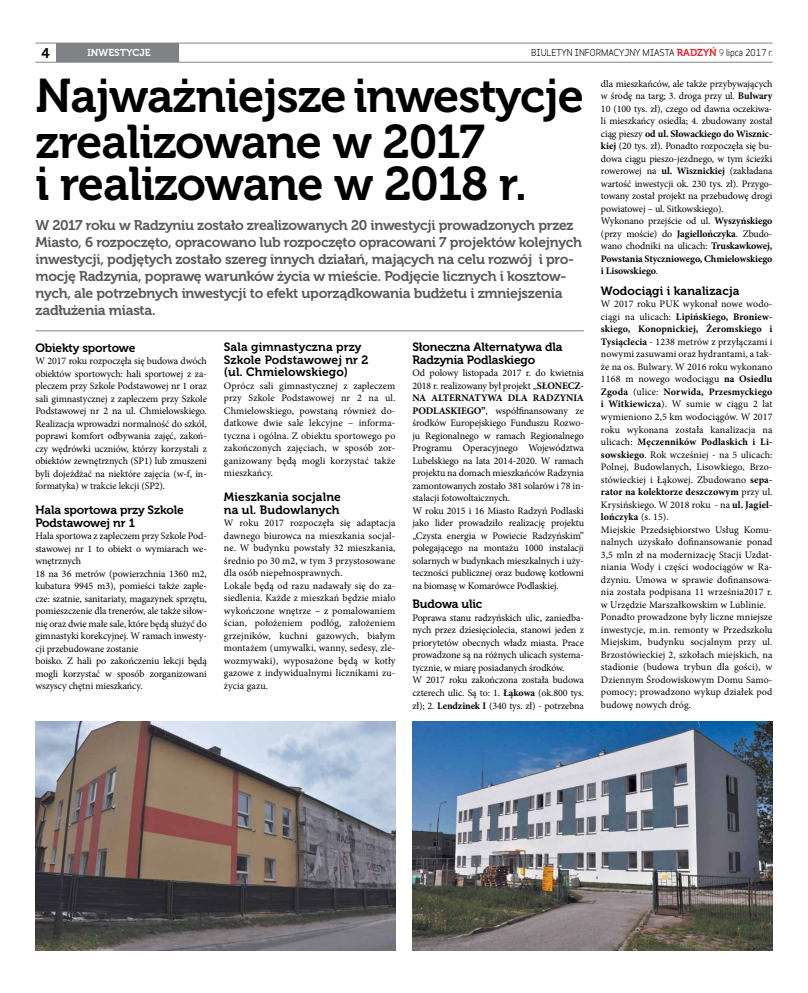
<style>
.page{position:relative;width:808px;height:993px;background:#fff}
.page>*{position:absolute;margin:0;border:0;box-sizing:border-box;transform-origin:0 0}
.t1{font:47px/46px "Museo 700";letter-spacing:-.02em;color:#000}
.t2{font:14px/17px "Museo 700";letter-spacing:-.02em;color:#58595b}
.t3{font:14px "Museo 700";color:#000}
.t4{font:12px/12.5px "Museo 700";color:#000}
.t5{font:10px/12.5px "Minion Pro";letter-spacing:-.005em;color:#000}
.t6{font:10px "Museo 700";color:#fff}
.t7{font:700 9px "Variable";color:#000}
.s1{font-family:"Museo 700";font-weight:400;font-size:10px;color:#ed1d24}
.s2{font-weight:400}
.s3{font-weight:700}
</style>
<div class="page">
<hr style="left:35px;top:43px;width:737px;height:1px;background:#808285">
<hr style="left:35px;top:62px;width:737px;height:1px;background:#808285">
<div style="left:56px;top:43px;width:123px;height:19px;background:#808285"></div>
<hr style="left:36px;top:330px;width:548px;height:1px;background:#808285">
<img style="left:413px;top:721px;width:359px;height:228px">
<img style="left:35px;top:721px;width:360px;height:228px">
<h2 class="t3" style="left:42px;top:45px;width:10px">4</h2>
<p class="t6" style="left:87px;top:47px;width:8px">inw</p>
<p class="t6" style="left:108px;top:47px;width:44px">estycj e</p>
<p class="t7" style="left:531px;top:45px;width:166px">BIULETYN INFORMACYJNY MIASTA <span class="s1">RADZY</span></p>
<p class="t7" style="left:709px;top:45px;width:65px"><span class="s1">Ń</span> <span class="s2">9</span> lipca 2017 r.</p>
<h1 class="t1" style="left:36px;top:73px;width:550px">Najważniejsze inwestycje zrealizowane w 2017</h1>
<h1 class="t1" style="left:36px;top:161px;width:493px">i realizowane w 2018 r.</h1>
<p class="t2" style="left:36px;top:217px;width:548px">W 2017 roku w Radzyniu zostało zrealizowanych 20 inwestycji prowadzonych przez Miasto, 6 rozpoczęto, opracowano lub rozpoczęto opracowani 7 projektów kolejnych inwestycji, podjętych zostało szereg innych działań, mających na celu rozwój i pro&shy;mocję Radzynia, poprawę warunków życia w mieście. Podjęcie licznych i kosztow&shy;nych, ale potrzebnych inwestycji to efekt uporządkowania budżetu i zmniejszenia zadłużenia miasta.</p>
<p class="t4" style="left:35px;top:341px;width:101px">Obiekty sportowe</p>
<p class="t5" style="left:35px;top:354px;width:173px;text-align:justify">W 2017 roku rozpoczęła się budowa dwóch obiektów sportowych: hali sportowej z za&shy;pleczem przy Szkole Podstawowej nr 1 oraz sali gimnastycznej z zapleczem przy Szkole Podstawowej nr 2 na ul. Chmielowskiego.<br>Realizacja wprowadzi normalność do szkół, poprawi komfort odbywania zajęć, zakoń&shy;czy wędrówki uczniów, którzy korzystali z obiektów zewnętrznych (SP1) lub zmuszeni byli dojeżdżać na niektóre zajęcia (w-f, in&shy;formatyka) w trakcie lekcji (SP2).</p>
<p class="t4" style="left:35px;top:504px;width:150px">Hala sportowa przy Szkole<br>Podstawowej nr 1</p>
<p class="t5" style="left:35px;top:529px;width:173px">Hala sportowa z zapleczem przy Szkole Pod&shy;stawowej nr 1 to obiekt o wymiarach we&shy;wnętrznych<br>18 na 36 metrów (powierzchnia 1360 m2, kubatura 9945 m3), pomieści także zaple&shy;cze: szatnie, sanitariaty, magazynek sprzętu, pomieszczenie dla trenerów, ale także siłow&shy;nię oraz dwie małe sale, które będą służyć do gimnastyki korekcyjnej. W ramach inwesty&shy;cji przebudowane zostanie<br>boisko. Z hali po zakończeniu lekcji będą mogli korzystać w sposób zorganizowani wszyscy chętni mieszkańcy.</p>
<p class="t4" style="left:224px;top:341px;width:146px">Sala gimnastyczna przy<br>Szkole Podstawowej nr 2 (ul. Chmielowskiego)</p>
<p class="t5" style="left:224px;top:379px;width:173px;text-align:justify">Oprócz sali gimnastycznej z zapleczem przy Szkole Podstawowej nr 2 na ul.<br>Chmielowskiego, powstaną również do&shy;datkowe dwie sale lekcyjne – informa&shy;tyczna i ogólna. Z obiektu sportowego po zakończonych zajęciach, w sposób zor&shy;ganizowany będą mogli korzystać także mieszkańcy.</p>
<p class="t4" style="left:224px;top:491px;width:118px">Mieszkania socjalne na ul. Budowlanych</p>
<p class="t5" style="left:224px;top:516px;width:173px">W roku 2017 rozpoczęła się adaptacja dawnego biurowca na mieszkania socjal&shy;ne. W budynku powstały 32 mieszkania, średnio po 30 m2, w tym 3 przystosowane dla osób niepełnosprawnych.<br>Lokale będą od razu nadawały się do za&shy;siedlenia. Każde z mieszkań będzie miało wykończone wnętrze – z pomalowaniem ścian, położeniem podłóg, założeniem grzejników, kuchni gazowych, białym montażem (umywalki, wanny, sedesy, zle&shy;wozmywaki), wyposażone będą w kotły gazowe z indywidualnymi licznikami zu&shy;życia gazu.</p>
<p class="t4" style="left:412px;top:341px;width:151px">Słoneczna Alternatywa dla<br>Radzynia Podlaskiego</p>
<p class="t5" style="left:412px;top:366px;width:173px">Od polowy listopada 2017 r. do kwietnia 2018 r. realizowany był projekt „<span class="s3">SŁONECZ-NA ALTERNATYWA DLA RADZYNIA PODLASKIEGO”</span>, współfinansowany ze środków Europejskiego Funduszu Rozwo&shy;ju Regionalnego w ramach Regionalnego Programu Operacyjnego Województwa Lubelskiego na lata 2014-2020. W ramach projektu na domach mieszkańców Radzynia zamontowanych zostało 381 solarów i 78 in&shy;stalacji fotowoltaicznych.<br>W roku 2015 i 16 Miasto Radzyń Podlaski jako lider prowadziło realizację projektu „Czysta energia w Powiecie Radzyńskim” polegającego na montażu 1000 instalacji solarnych w budynkach mieszkalnych i uży&shy;teczności publicznej oraz budowę kotłowni na biomasę w Komarówce Podlaskiej.</p>
<p class="t4" style="left:412px;top:598px;width:71px">Budowa ulic</p>
<p class="t5" style="left:412px;top:611px;width:173px">Poprawa stanu radzyńskich ulic, zaniedba&shy;nych przez dziesięciolecia, stanowi jeden z priorytetów obecnych władz miasta. Prace prowadzone są na różnych ulicach systema&shy;tycznie, w miarę posiadanych środków.<br>W 2017 roku zakończona została budowa czterech ulic. Są to: 1. <span class="s3">Łąkowa</span> (ok.800 tys. zł); 2. <span class="s3">Lendzinek I</span> (340 tys. zł) - potrzebna</p>
<p class="t5" style="left:601px;top:77px;width:173px">dla mieszkańców, ale także przybywających w środę na targ; 3. droga przy ul. <span class="s3">Bulwary </span>10 (100 tys. zł), czego od dawna oczekiwa&shy;li mieszkańcy osiedla; 4. zbudowany został ciąg pieszy <span class="s3">od ul. Słowackiego do Wisznic&shy;kiej</span> (20 tys. zł). Ponadto rozpoczęła się bu&shy;dowa ciągu pieszo-jezdnego, w tym ścieżki rowerowej na <span class="s3">ul. Wisznickiej</span> (zakładana wartość inwestycji ok. 230 tys. zł). Przygo&shy;towany został projekt na przebudowę drogi powiatowej – ul. Sitkowskiego).<br>Wykonano przejście od ul. <span class="s3">Wyszyńskiego </span>(przy moście) do <span class="s3">Jagiellończyka</span>. Zbudo&shy;wano chodniki na ulicach: <span class="s3">Truskawkowej, Powstania Styczniowego, Chmielowskiego i Lisowskiego</span>.</p>
<p class="t4" style="left:601px;top:284px;width:140px">Wodociągi i kanalizacja</p>
<p class="t5" style="left:601px;top:298px;width:173px">W 2017 roku PUK wykonał nowe wodo&shy;ciągi na ulicach: <span class="s3">Lipińskiego, Broniew&shy;skiego, Konopnickiej, Żeromskiego i Tysiąclecia</span> - 1238 metrów z przyłączami i nowymi zasuwami oraz hydrantami, a tak&shy;że na os. Bulwary. W 2016 roku wykonano 1168 m nowego wodociągu <span class="s3">na Osiedlu Zgoda</span> (ulice: <span class="s3">Norwida, Przesmyckiego i Witkiewicza</span>). W sumie w ciągu 2 lat wymieniono 2,5 km wodociągów. W 2017 roku wykonana została kanalizacja na ulicach: <span class="s3">Męczenników Podlaskich i Li&shy;sowskiego</span>. Rok wcześniej - na 5 ulicach:<br>Polnej, Budowlanych, Lisowkiego, Brzo&shy;stówieckiej i Łąkowej. Zbudowano <span class="s3">sepa&shy;rator na kolektorze deszczowym</span> przy ul.<br>Krysińskiego. W 2018 roku - na <span class="s3">ul. Jagiel&shy;lończyka</span> (s. 15).<br>Miejskie Przedsiębiorstwo Usług Komu&shy;nalnych uzyskało dofinansowanie ponad 3,5 mln zł na modernizację Stacji Uzdat&shy;niania Wody i części wodociągów w Ra&shy;dzyniu. Umowa w sprawie dofinansowa&shy;nia została podpisana 11 września2017 r. w Urzędzie Marszałkowskim w Lublinie.<br>Ponadto prowadzone były liczne mniejsze inwestycje, m.in. remonty w Przedszkolu Miejskim, budynku socjalnym przy ul.<br>Brzostówieckiej 2, szkołach miejskich, na stadionie (budowa trybun dla gości), w Dziennym Środowiskowym Domu Samo&shy;pomocy; prowadzono wykup działek pod budowę nowych dróg.</p>
</div>
